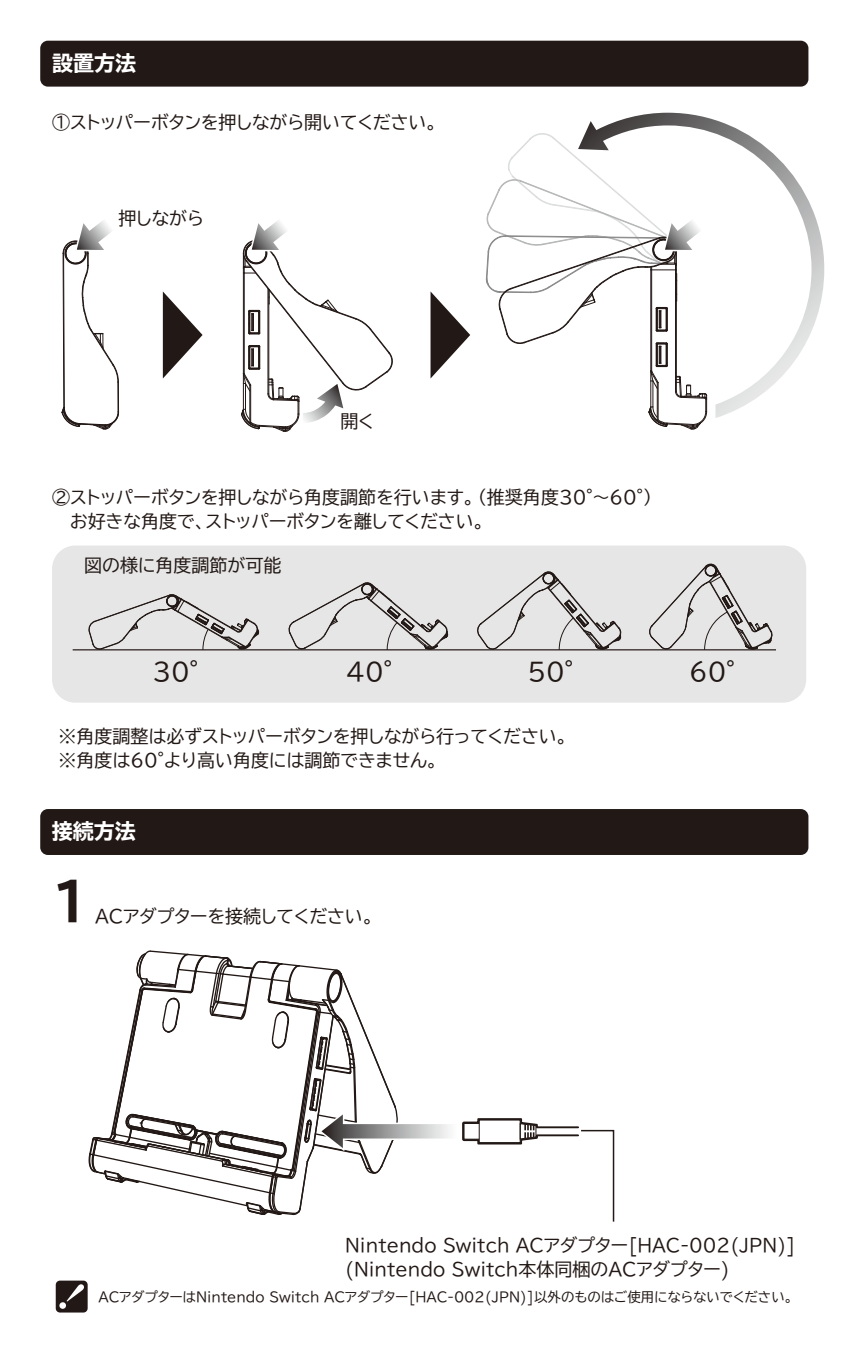
<style>
.page{position:relative;width:849px;height:1361px;background:#fff}
.page>*{position:absolute;margin:0;border:0;box-sizing:border-box;transform-origin:0 0}
.t1{font:700 expanded 51.6px "TBUD Go Std";color:#221815;scale:.94 1}
.t2{font:24.6px "TBUD Go Std";color:#221815}
.t3{font:700 expanded 21px "TBUD Go Std";color:#fff}
.t4{font:18px/23.7px "TBUD Go Std";letter-spacing:-.015em;color:#221815}
.t5{font:18px "TBUD Go Std";letter-spacing:-.05em;color:#221815}
.t6{font:18px "TBUD Go Std";letter-spacing:-.06em;color:#221815}
.t7{font:13.5px "TBUD Go Std";letter-spacing:-.01em;color:#221815}
</style>
<div class="page">
<div style="left:52px;top:545px;width:754px;height:158px;background:#e6e6e6;border-radius:23px"></div>
<hr style="left:73px;top:649px;width:703px;height:1px;background:#221815">
<svg style="left:288px;top:582px;width:160px;height:68px"></svg>
<svg style="left:88px;top:594px;width:171px;height:57px"></svg>
<svg style="left:648px;top:563px;width:125px;height:88px"></svg>
<svg style="left:476px;top:571px;width:145px;height:79px"></svg>
<hr style="left:118px;top:382px;width:1px;height:30px;background:#221815">
<hr style="left:117px;top:382px;width:1px;height:30px;background:#221815">
<svg style="left:61px;top:406px;width:58px;height:24px"></svg>
<hr style="left:63px;top:253px;width:2px;height:154px;background:#221815">
<div style="left:40px;top:41px;width:768px;height:46px;background:#221815;border-radius:8px"></div>
<div style="left:40px;top:809px;width:768px;height:46px;background:#221815;border-radius:8px"></div>
<svg style="left:56px;top:1280px;width:32px;height:32px"></svg>
<svg style="left:62px;top:220px;width:57px;height:163px"></svg>
<svg style="left:163px;top:291px;width:39px;height:87px"></svg>
<svg style="left:430px;top:291px;width:40px;height:87px"></svg>
<svg style="left:241px;top:220px;width:152px;height:212px"></svg>
<svg style="left:485px;top:133px;width:221px;height:297px"></svg>
<svg style="left:578px;top:113px;width:246px;height:305px"></svg>
<svg style="left:88px;top:950px;width:527px;height:272px"></svg>
<p class="t3" style="left:52px;top:51px;width:86px">設置方法</p>
<p class="t5" style="left:52px;top:107px;width:394px">①ストッパーボタンを押しながら開いてください。</p>
<p class="t4" style="left:118px;top:206px;width:88px">押しながら</p>
<p class="t4" style="left:340px;top:409px;width:37px">開く</p>
<p class="t4" style="left:52px;top:485px;width:610px">②ストッパーボタンを押しながら角度調節を行います。（推奨角度30°～60°）　お好きな角度で、ストッパーボタンを離してください。</p>
<p class="t4" style="left:84px;top:553px;width:199px">図の様に角度調節が可能</p>
<h2 class="t2" style="left:152px;top:652px;width:63px">30°</h2>
<h2 class="t2" style="left:346px;top:652px;width:63px">40°</h2>
<h2 class="t2" style="left:527px;top:652px;width:63px">50°</h2>
<h2 class="t2" style="left:689px;top:652px;width:63px">60°</h2>
<p class="t4" style="left:59px;top:724px;width:518px">※角度調整は必ずストッパーボタンを押しながら行ってください。※角度は60°より高い角度には調節できません。</p>
<p class="t3" style="left:52px;top:819px;width:86px">接続方法</p>
<h1 class="t1" style="left:52px;top:873px;width:43px">1</h1>
<p class="t6" style="left:95px;top:901px;width:287px">ACアダプターを接続してください。</p>
<p class="t4" style="left:345px;top:1233px;width:452px">Ninteｎdo Switch ACアダプター[HAC-002(JPN)] (Nintendo Switch本体同梱のACアダプター)</p>
<p class="t7" style="left:98px;top:1286px;width:701px">ACアダプターはNinteｎdo Switch ACアダプター[HAC-002(JPN)]以外のものはご使用にならないでください。</p>
</div>
